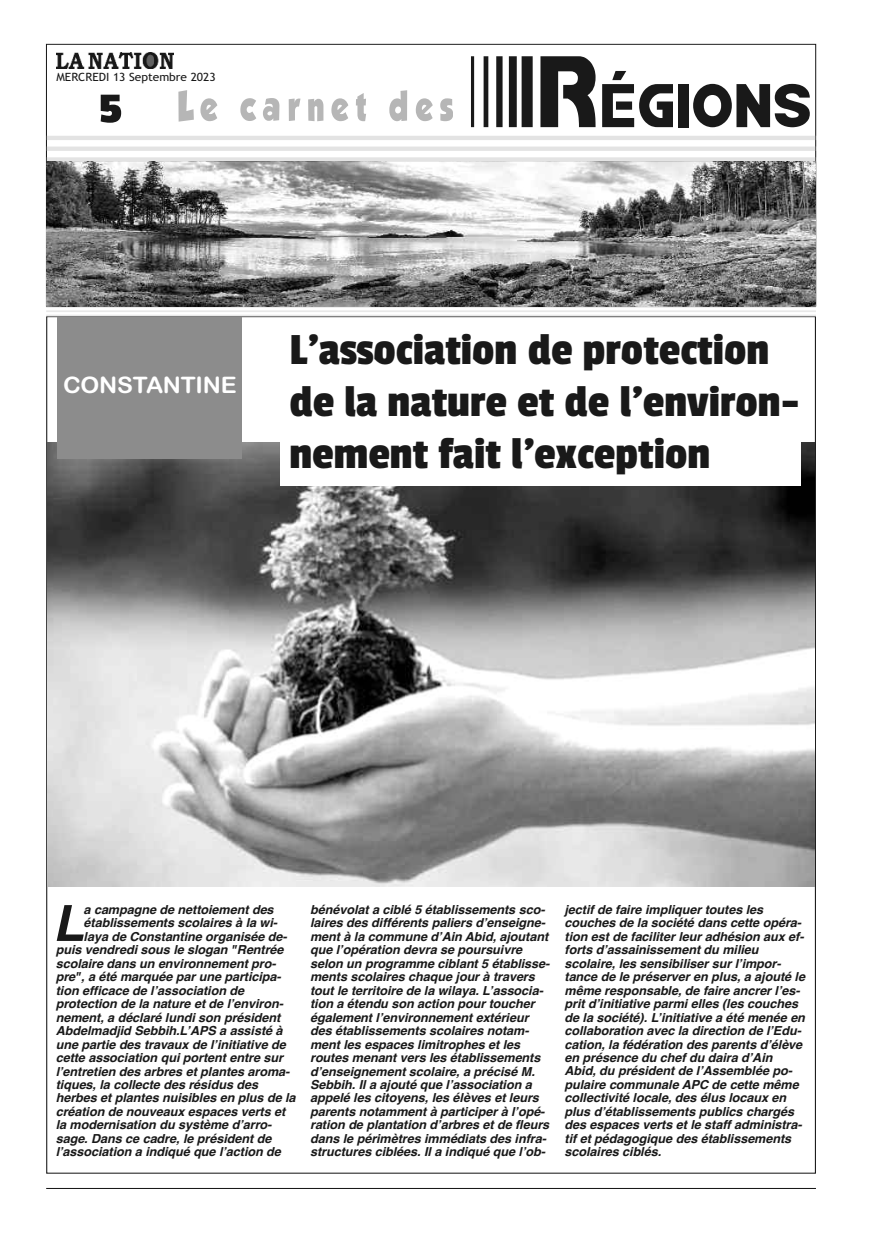
<style>
.page{position:relative;width:893px;height:1234px;background:#fff}
.page>*{position:absolute;margin:0;border:0;box-sizing:border-box;transform-origin:0 0}
.t1{font:67.2px "Bamf";color:#191919;scale:.89 1}
.t2{font:italic 700 49.8px "Helvetica";color:#191919}
.t3{font:46.5px/51.8px "Passion One";color:#191919;scale:1.05 1}
.t4{font:44.4px "Passion One";color:#191919;scale:1.27 1}
.t5{font:22.8px "Arial Rounded MT Bold";letter-spacing:-.01em;color:#fff;scale:1.05 1}
.t6{font:italic 700 12.45px/13.5px "Helvetica";letter-spacing:-.005em;color:#191919}
.t7{font:11.4px "Trebuchet MS";color:#191919;scale:1.05 1}
.s1{font-size:110.7px}
</style>
<div class="page">
<hr style="left:46px;top:306px;width:770px;height:2px;background:#e8e8e8">
<hr style="left:46px;top:310px;width:770px;height:2px;background:#e8e8e8">
<hr style="left:46px;top:314px;width:770px;height:2px;background:#e8e8e8">
<hr style="left:46px;top:1187px;width:770px;height:1px;background:#191919">
<img style="left:46px;top:161px;width:770px;height:145px">
<img style="left:56px;top:53px;width:117px;height:16px">
<svg style="left:178px;top:90px;width:229px;height:32px"></svg>
<hr style="left:47px;top:157px;width:768px;height:4px;background:#e3e3e3">
<hr style="left:47px;top:136px;width:768px;height:4px;background:#e3e3e3">
<div style="left:47px;top:146px;width:768px;height:5px;background:#e3e3e3"></div>
<img style="left:47px;top:442px;width:768px;height:444px">
<div style="left:58px;top:317px;width:184px;height:141px;background:#8c8c8c"></div>
<div style="left:280px;top:397px;width:521px;height:88px;background:#fff"></div>
<p class="t7" style="left:56px;top:70px;width:153px">MERCREDI 13 Septembre 2023</p>
<h3 class="t4" style="left:99px;top:85px;width:20px">5</h3>
<h1 class="t1" style="left:467px;top:71px;width:389px"><span class="s1">R</span>ÉGIONS</h1>
<h3 class="t5" style="left:63px;top:371px;width:167px">CONSTANTINE</h3>
<h3 class="t3" style="left:289px;top:323px;width:488px">L’association de protection de la nature et de l’environ&shy;nement fait l’exception</h3>
<h2 class="t2" style="left:53px;top:894px;width:32px">L</h2>
<p class="t6" style="left:84px;top:902px;width:192px">a campagne de nettoiement des</p>
<p class="t6" style="left:84px;top:916px;width:194px">établissements scolaires à la wi-</p>
<p class="t6" style="left:84px;top:929px;width:204px">laya de Constantine organisée de-</p>
<p class="t6" style="left:56px;top:943px;width:229px">puis vendredi sous le slogan "Rentrée</p>
<p class="t6" style="left:56px;top:956px;width:221px">scolaire dans un environnement pro-</p>
<p class="t6" style="left:56px;top:970px;width:226px">pre", a été marquée par une participa-</p>
<p class="t6" style="left:56px;top:983px;width:190px">tion efficace de l’association de</p>
<p class="t6" style="left:56px;top:996px;width:228px">protection de la nature et de l’environ-</p>
<p class="t6" style="left:56px;top:1010px;width:226px">nement, a déclaré lundi son président</p>
<p class="t6" style="left:56px;top:1023px;width:228px">Abdelmadjid Sebbih.L’APS a assisté à</p>
<p class="t6" style="left:56px;top:1037px;width:232px">une partie des travaux de l’initiative de</p>
<p class="t6" style="left:56px;top:1050px;width:229px">cette association qui portent entre sur</p>
<p class="t6" style="left:56px;top:1064px;width:234px">l’entretien des arbres et plantes aroma-</p>
<p class="t6" style="left:56px;top:1077px;width:204px">tiques, la collecte des résidus des</p>
<p class="t6" style="left:56px;top:1091px;width:241px">herbes et plantes nuisibles en plus de la</p>
<p class="t6" style="left:56px;top:1104px;width:231px">création de nouveaux espaces verts et</p>
<p class="t6" style="left:56px;top:1117px;width:216px">la modernisation du système d’arro-</p>
<p class="t6" style="left:56px;top:1131px;width:217px">sage. Dans ce cadre, le président de</p>
<p class="t6" style="left:56px;top:1144px;width:227px">l’association a indiqué que l’action de</p>
<p class="t6" style="left:310px;top:902px;width:241px">bénévolat a ciblé 5 établissements sco&shy;laires des différents paliers d’enseigne&shy;ment à la commune d’Ain Abid, ajoutant que l’opération devra se poursuivre selon un programme ciblant 5 établisse&shy;ments scolaires chaque jour à travers tout le territoire de la wilaya. L’associa&shy;tion a étendu son action pour toucher également l’environnement extérieur des établissements scolaires notam&shy;ment les espaces limitrophes et les routes menant vers les établissements d’enseignement scolaire, a précisé M.<br>Sebbih. Il a ajouté que l’association a appelé les citoyens, les élèves et leurs parents notamment à participer à l’opé&shy;ration de plantation d’arbres et de fleurs dans le périmètres immédiats des infra&shy;structures ciblées. Il a indiqué que l’ob-</p>
<p class="t6" style="left:564px;top:902px;width:242px">jectif de faire impliquer toutes les couches de la société dans cette opéra&shy;tion est de faciliter leur adhésion aux ef&shy;forts d’assainissement du milieu scolaire, les sensibiliser sur l’impor&shy;tance de le préserver en plus, a ajouté le même responsable, de faire ancrer l’es&shy;prit d’initiative parmi elles (les couches de la société). L’initiative a été menée en collaboration avec la direction de l’Edu&shy;cation, la fédération des parents d’élève en présence du chef du daira d’Ain Abid, du président de l’Assemblée po&shy;pulaire communale APC de cette même collectivité locale, des élus locaux en plus d’établissements publics chargés des espaces verts et le staff administra&shy;tif et pédagogique des établissements scolaires ciblés.</p>
</div>
